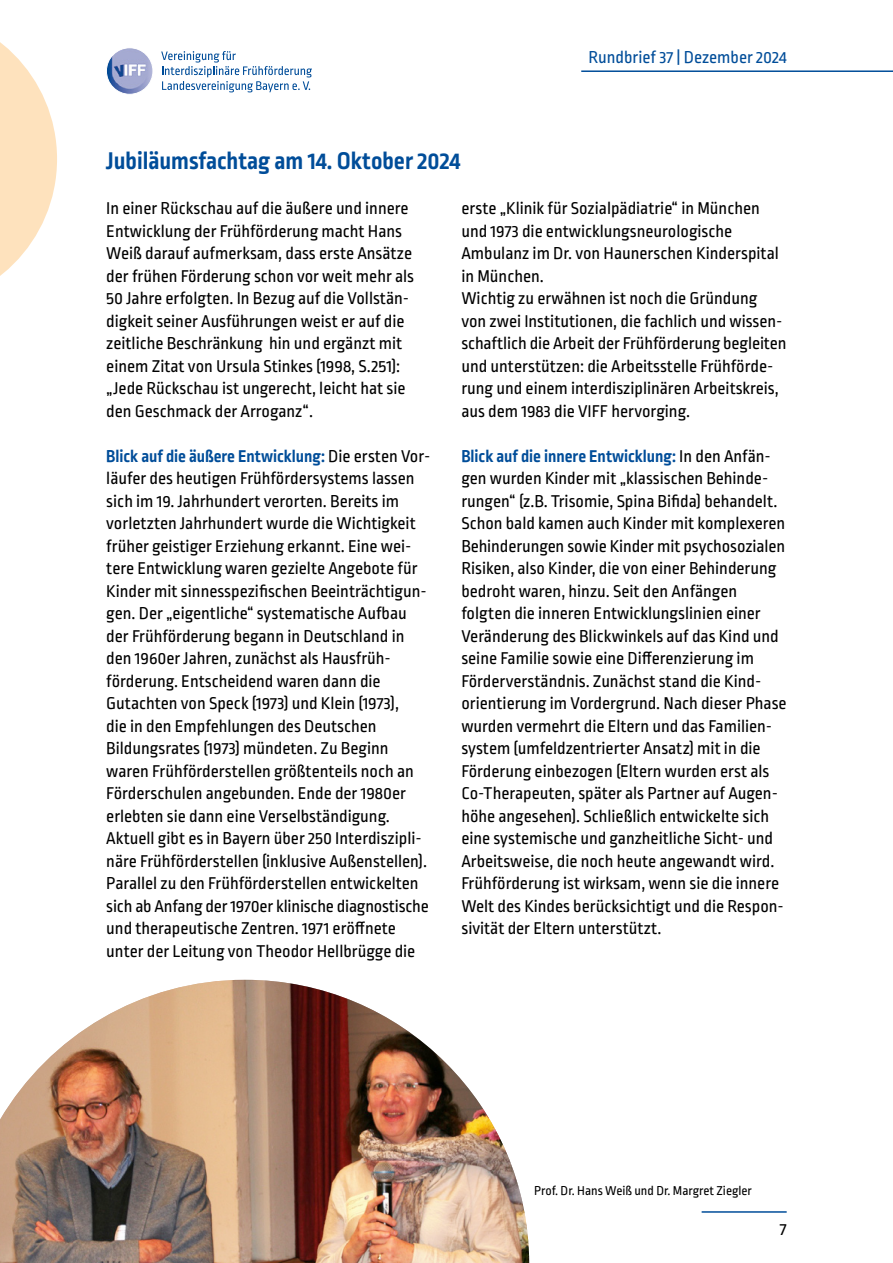
<style>
.page{position:relative;width:893px;height:1263px;background:#fff}
.page>*{position:absolute;margin:0;border:0;box-sizing:border-box;transform-origin:0 0}
.t1{font:700 25.5px "Ropa Sans Pro";color:#004d99}
.t2{font:18px/22.5px "Ropa Sans Pro";color:#000}
.t3{font:18px "Ropa Sans Pro";color:#004d99}
.t4{font:13.5px "Ropa Sans Pro";color:#000}
.s1{font-weight:700;color:#004d99}
</style>
<div class="page">
<img style="left:0;top:980px;width:529px;height:283px">
<svg style="left:0;top:42px;width:57px;height:234px"></svg>
<hr style="left:581px;top:70px;width:312px;height:2px;background:#004d99">
<hr style="left:702px;top:1211px;width:85px;height:2px;background:#004d99">
<svg style="left:161px;top:51px;width:151px;height:41px"></svg>
<img style="left:106px;top:48px;width:47px;height:46px;border-radius:23px">
<div style="left:106px;top:48px;width:47px;height:46px;border:1px solid #fff;border-radius:50%"></div>
<h1 class="t1" style="left:106px;top:146px;width:356px">Jubiläumsfachtag am 14. Oktober 2024</h1>
<p class="t3" style="left:588px;top:48px;width:200px">Rundbrief 37 | Dezember 2024</p>
<p class="t2" style="left:106px;top:198px;width:309px">In einer Rückschau auf die äußere und innere Entwicklung der Frühförderung macht Hans Weiß darauf aufmerksam, dass erste Ansätze der frühen Förderung schon vor weit mehr als 50 Jahre erfolgten. In Bezug auf die Vollstän&shy;digkeit seiner Ausführungen weist er auf die zeitliche Beschränkung hin und ergänzt mit einem Zitat von Ursula Stinkes (1998, S.251): „Jede Rückschau ist ungerecht, leicht hat sie den Geschmack der Arroganz“.</p>
<p class="t2" style="left:106px;top:446px;width:326px"><span class="s1">Blick auf die äußere Entwicklung:</span> Die ersten Vor&shy;läufer des heutigen Frühfördersystems lassen sich im 19. Jahrhundert verorten. Bereits im vorletzten Jahrhundert wurde die Wichtigkeit früher geistiger Erziehung erkannt. Eine wei&shy;tere Entwicklung waren gezielte Angebote für Kinder mit sinnesspezifischen Beeinträchtigun&shy;gen. Der „eigentliche“ systematische Aufbau der Frühförderung begann in Deutschland in den 1960er Jahren, zunächst als Hausfrüh&shy;förderung. Entscheidend waren dann die Gutachten von Speck (1973) und Klein (1973),<br>die in den Empfehlungen des Deutschen Bildungsrates (1973) mündeten. Zu Beginn waren Frühförderstellen größtenteils noch an Förderschulen angebunden. Ende der 1980er erlebten sie dann eine Verselbständigung.<br>Aktuell gibt es in Bayern über 250 Interdiszipli&shy;näre Frühförderstellen (inklusive Außenstellen).<br>Parallel zu den Frühförderstellen entwickelten sich ab Anfang der 1970er klinische diagnostische und therapeutische Zentren. 1971 eröffnete unter der Leitung von Theodor Hellbrügge die</p>
<p class="t2" style="left:461px;top:198px;width:327px">erste „Klinik für Sozialpädiatrie“ in München und 1973 die entwicklungsneurologische Ambulanz im Dr. von Haunerschen Kinderspital in München.<br>Wichtig zu erwähnen ist noch die Gründung von zwei Institutionen, die fachlich und wissen&shy;schaftlich die Arbeit der Frühförderung begleiten und unterstützen: die Arbeitsstelle Frühförde&shy;rung und einem interdisziplinären Arbeitskreis, aus dem 1983 die VIFF hervorging.</p>
<p class="t2" style="left:461px;top:446px;width:327px"><span class="s1">Blick auf die innere Entwicklung:</span> In den Anfän&shy;gen wurden Kinder mit „klassischen Behinde&shy;rungen“ (z.B. Trisomie, Spina Bifida) behandelt.<br>Schon bald kamen auch Kinder mit komplexeren Behinderungen sowie Kinder mit psychosozialen Risiken, also Kinder, die von einer Behinderung bedroht waren, hinzu. Seit den Anfängen folgten die inneren Entwicklungslinien einer Veränderung des Blickwinkels auf das Kind und seine Familie sowie eine Differenzierung im Förderverständnis. Zunächst stand die Kind&shy;orientierung im Vordergrund. Nach dieser Phase wurden vermehrt die Eltern und das Familien&shy;system (umfeldzentrierter Ansatz) mit in die Förderung einbezogen (Eltern wurden erst als Co-Therapeuten, später als Partner auf Augen&shy;höhe angesehen). Schließlich entwickelte sich eine systemische und ganzheitliche Sicht- und Arbeitsweise, die noch heute angewandt wird.<br>Frühförderung ist wirksam, wenn sie die innere Welt des Kindes berücksichtigt und die Respon&shy;sivität der Eltern unterstützt.</p>
<p class="t4" style="left:534px;top:1183px;width:219px">Prof. Dr. Hans Weiß und Dr. Margret Ziegler</p>
<p class="t2" style="left:780px;top:1219px;width:8px">7</p>
</div>
